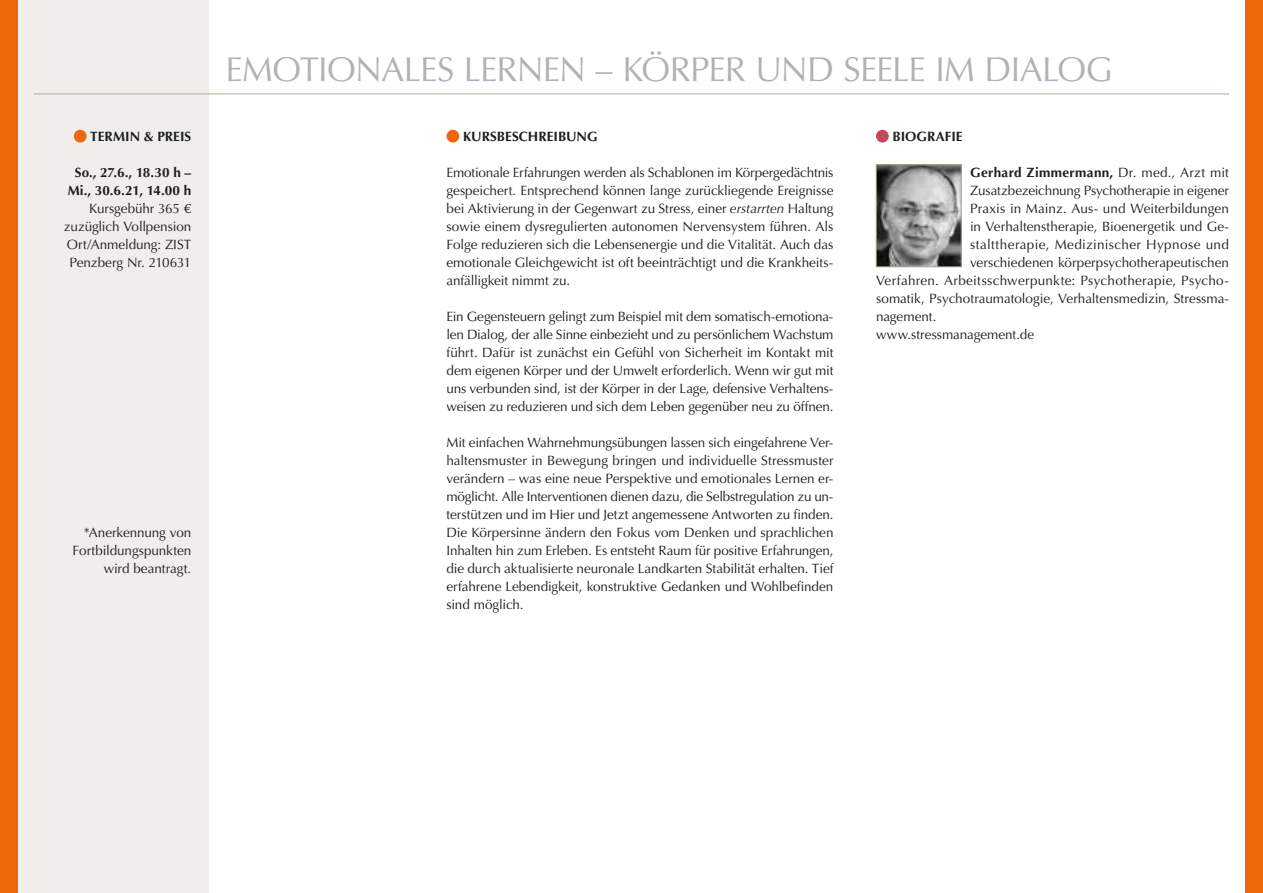
<style>
.page{position:relative;width:1263px;height:893px;background:#fff}
.page>*{position:absolute;margin:0;border:0;box-sizing:border-box;transform-origin:0 0}
.t1{font:34.5px "Optima LT";letter-spacing:-.02em;color:#b2b2b2}
.t2{font:13.5px/18px "Optima LT";color:#1d1d1b;text-align:justify}
.t3{font:700 13.5px/18px "Optima LT";letter-spacing:.005em;color:#1d1d1b;text-align:center}
.t4{font:13.5px "Optima LT";letter-spacing:.02em;color:#1d1d1b}
.t5{font:13.5px "Optima LT";letter-spacing:.03em;color:#1d1d1b}
.t6{font:700 13.5px "Optima LT";letter-spacing:.025em;color:#1d1d1b}
.s1{font-style:italic}
.s2{font-weight:400}
</style>
<div class="page">
<div style="left:0;top:0;width:208px;height:893px;background:#efeeea"></div>
<div style="left:0;top:0;width:17px;height:893px;background:#ec6708"></div>
<div style="left:1246px;top:0;width:17px;height:893px;background:#ec6708"></div>
<hr style="left:34px;top:94px;width:1195px;height:1px;background:#b1ab96">
<div style="left:446px;top:130px;width:13px;height:13px;background:#ec6708;border-radius:50%"></div>
<div style="left:876px;top:130px;width:13px;height:13px;background:#c7475b;border-radius:50%"></div>
<img style="left:878px;top:167px;width:81px;height:98px">
<div style="left:876px;top:165px;width:85px;height:102px;border:1px solid #b1ab96"></div>
<div style="left:74px;top:130px;width:13px;height:13px;background:#ec6708;border-radius:50%"></div>
<p class="t3" style="left:90px;top:128px;width:103px">TERMIN &amp; PREIS</p>
<p class="t3" style="left:68px;top:164px;width:125px">So., 27.6., 18.30 h –<br>Mi., 30.6.21, 14.00 h</p>
<p class="t2" style="left:64px;top:200px;width:129px;text-align:right">Kursgebühr 365 € zuzüglich Vollpension<br>Ort/Anmeldung: ZIST<br>Penzberg Nr. 210631</p>
<p class="t2" style="left:72px;top:524px;width:120px;text-align:right">*Anerkennung von<br>Fortbildungspunkten wird beantragt.</p>
<h1 class="t1" style="left:225px;top:50px;width:889px">EMOTIONALES LERNEN – KÖRPER UND SEELE IM DIALOG</h1>
<p class="t3" style="left:463px;top:128px;width:136px">KURSBESCHREIBUNG</p>
<p class="t2" style="left:446px;top:164px;width:388px">Emotionale Erfahrungen werden als Schablonen im Körpergedächtnis gespeichert. Entsprechend können lange zurückliegende Ereignisse bei Aktivierung in der Gegenwart zu Stress, einer <span class="s1">erstarrten</span> Haltung sowie einem dysregulierten autonomen Nervensystem führen. Als Folge reduzieren sich die Lebensenergie und die Vitalität. Auch das emotionale Gleichgewicht ist oft beeinträchtigt und die Krankheits&shy;anfälligkeit nimmt zu.</p>
<p class="t2" style="left:446px;top:308px;width:388px">Ein Gegensteuern gelingt zum Beispiel mit dem somatisch-emotiona&shy;len Dialog, der alle Sinne einbezieht und zu persönlichem Wachstum führt. Dafür ist zunächst ein Gefühl von Sicherheit im Kontakt mit dem eigenen Körper und der Umwelt erforderlich. Wenn wir gut mit uns verbunden sind, ist der Körper in der Lage, defensive Verhaltens&shy;weisen zu reduzieren und sich dem Leben gegenüber neu zu öffnen.</p>
<p class="t2" style="left:446px;top:434px;width:388px">Mit einfachen Wahrnehmungsübungen lassen sich eingefahrene Ver&shy;haltensmuster in Bewegung bringen und individuelle Stressmuster verändern – was eine neue Perspektive und emotionales Lernen er&shy;möglicht. Alle Interventionen dienen dazu, die Selbstregulation zu un&shy;terstützen und im Hier und Jetzt angemessene Antworten zu finden.<br>Die Körpersinne ändern den Fokus vom Denken und sprachlichen Inhalten hin zum Erleben. Es entsteht Raum für positive Erfahrungen, die durch aktualisierte neuronale Landkarten Stabilität erhalten. Tief erfahrene Lebendigkeit, konstruktive Gedanken und Wohlbefinden sind möglich.</p>
<p class="t3" style="left:892px;top:128px;width:72px">BIOGRAFIE</p>
<p class="t6" style="left:970px;top:165px;width:260px">Gerhard Zimmermann, <span class="s2">Dr. med., Arzt mit</span></p>
<p class="t2" style="left:970px;top:182px;width:260px">Zusatzbezeichnung Psychotherapie in eigener</p>
<p class="t2" style="left:970px;top:200px;width:260px">Praxis in Mainz. Aus- und Weiterbildungen</p>
<p class="t2" style="left:970px;top:218px;width:260px">in Verhaltenstherapie, Bioenergetik und Ge-</p>
<p class="t5" style="left:970px;top:237px;width:260px">stalttherapie, Medizinischer Hypnose und</p>
<p class="t2" style="left:970px;top:254px;width:260px">verschiedenen körperpsychotherapeutischen</p>
<p class="t4" style="left:876px;top:273px;width:353px">Verfahren. Arbeitsschwerpunkte: Psychotherapie, Psycho-</p>
<p class="t2" style="left:876px;top:290px;width:354px">somatik, Psychotraumatologie, Verhaltensmedizin, Stressma-</p>
<p class="t2" style="left:876px;top:308px;width:62px">nagement.</p>
<p class="t2" style="left:876px;top:326px;width:160px">www.stressmanagement.de</p>
</div>
